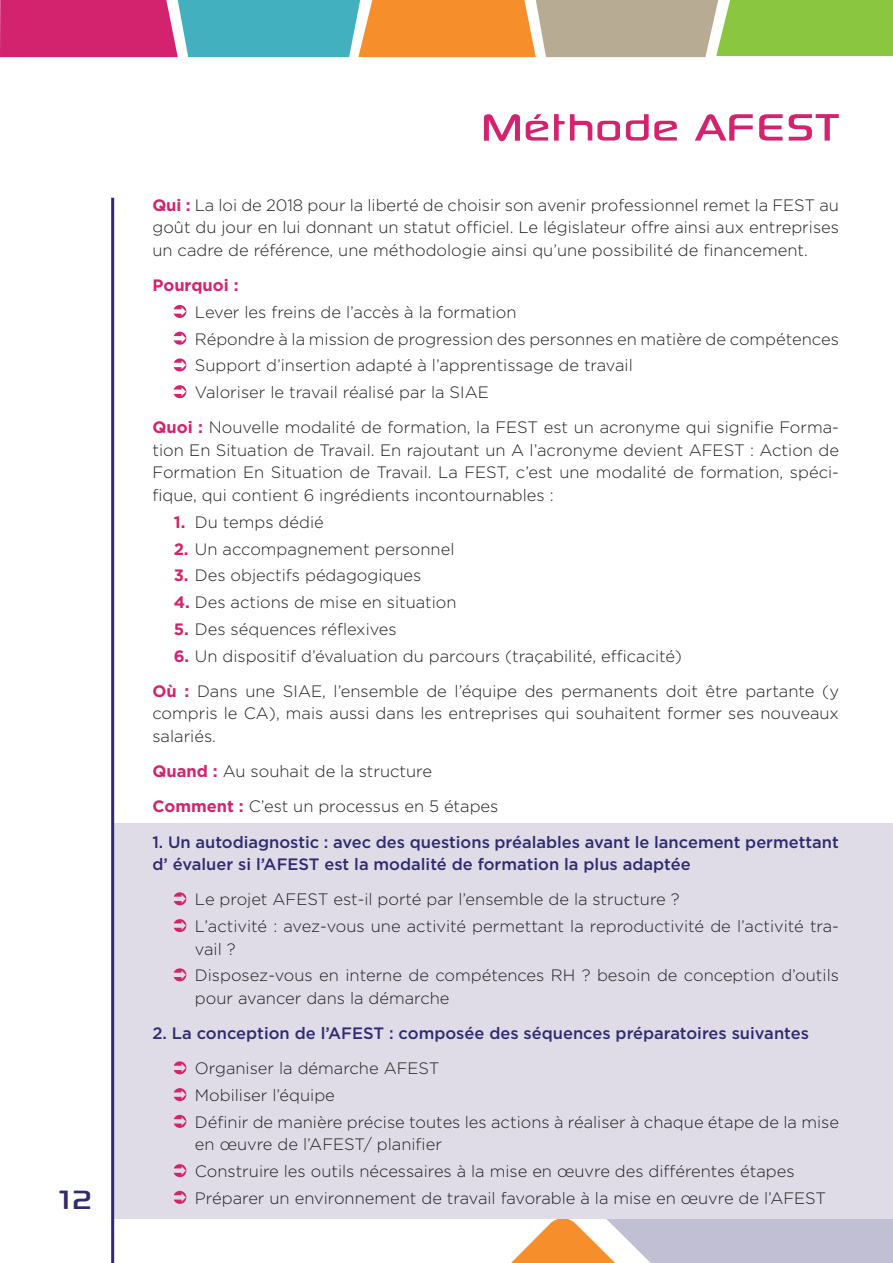
<style>
.page{position:relative;width:893px;height:1263px;background:#fff}
.page>*{position:absolute;margin:0;border:0;box-sizing:border-box;transform-origin:0 0}
.t1{font:54px "Sony Sketch EF";color:#d4236e}
.t2{font:37.5px "Sony Sketch EF";color:#302a6f}
.t3{font:300 16.5px/22.5px "Gotham";color:#231f20;text-align:justify}
.t4{font:500 16.5px/22.5px "Gotham";color:#302a6f}
.t5{font:700 16.5px "Gotham";color:#d4236e}
.s1{font-weight:700;color:#d4236e}
</style>
<div class="page">
<svg style="left:436px;top:1218px;width:151px;height:45px"></svg>
<svg style="left:587px;top:1218px;width:306px;height:45px;background:#c9c4d3"></svg>
<svg style="left:0;top:0;width:893px;height:57px;background:#ad9577"></svg>
<div style="left:114px;top:823px;width:779px;height:395px;background:#dfdce8"></div>
<svg style="left:174px;top:305px;width:12px;height:13px"></svg>
<svg style="left:174px;top:332px;width:12px;height:13px"></svg>
<svg style="left:174px;top:358px;width:12px;height:13px"></svg>
<svg style="left:174px;top:385px;width:12px;height:13px"></svg>
<svg style="left:174px;top:892px;width:12px;height:13px"></svg>
<svg style="left:174px;top:919px;width:12px;height:13px"></svg>
<svg style="left:174px;top:968px;width:12px;height:13px"></svg>
<svg style="left:174px;top:1061px;width:12px;height:13px"></svg>
<svg style="left:174px;top:1088px;width:12px;height:13px"></svg>
<svg style="left:174px;top:1115px;width:12px;height:13px"></svg>
<svg style="left:174px;top:1164px;width:12px;height:13px"></svg>
<svg style="left:174px;top:1191px;width:12px;height:13px"></svg>
<hr style="left:111px;top:198px;width:3px;height:1065px;background:#302a6f">
<p class="t1" style="left:481px;top:97px;width:360px">Méthode AFEST</p>
<p class="t3" style="left:152px;top:193px;width:688px"><span class="s1">Qui :</span> La loi de 2018 pour la liberté de choisir son avenir professionnel remet la FEST au goût du jour en lui donnant un statut officiel. Le législateur offre ainsi aux entreprises un cadre de référence, une méthodologie ainsi qu’une possibilité de financement.</p>
<p class="t5" style="left:152px;top:274px;width:88px">Pourquoi :</p>
<p class="t3" style="left:195px;top:300px;width:323px">Lever les freins de l’accès à la formation</p>
<p class="t3" style="left:195px;top:327px;width:645px">Répondre à la mission de progression des personnes en matière de compétences</p>
<p class="t3" style="left:195px;top:354px;width:439px">Support d’insertion adapté à l’apprentissage de travail</p>
<p class="t3" style="left:195px;top:381px;width:295px">Valoriser le travail réalisé par la SIAE</p>
<p class="t3" style="left:152px;top:416px;width:688px"><span class="s1">Quoi :</span> Nouvelle modalité de formation, la FEST est un acronyme qui signifie Forma&shy;tion En Situation de Travail. En rajoutant un A l’acronyme devient AFEST : Action de Formation En Situation de Travail. La FEST, c’est une modalité de formation, spéci&shy;fique, qui contient 6 ingrédients incontournables :</p>
<p class="t3" style="left:174px;top:510px;width:152px"><span class="s1">1.</span> Du temps dédié</p>
<p class="t3" style="left:174px;top:537px;width:282px"><span class="s1">2.</span> Un accompagnement personnel</p>
<p class="t3" style="left:174px;top:564px;width:249px"><span class="s1">3.</span> Des objectifs pédagogiques</p>
<p class="t3" style="left:174px;top:590px;width:284px"><span class="s1">4.</span> Des actions de mise en situation</p>
<p class="t3" style="left:174px;top:617px;width:224px"><span class="s1">5.</span> Des séquences réflexives</p>
<p class="t3" style="left:174px;top:644px;width:510px"><span class="s1">6.</span> Un dispositif d’évaluation du parcours (traçabilité, efficacité)</p>
<p class="t3" style="left:152px;top:679px;width:688px"><span class="s1">Où :</span> Dans une SIAE, l’ensemble de l’équipe des permanents doit être partante (y compris le CA), mais aussi dans les entreprises qui souhaitent former ses nouveaux salariés.</p>
<p class="t3" style="left:152px;top:759px;width:281px"><span class="s1">Quand :</span> Au souhait de la structure</p>
<p class="t3" style="left:152px;top:795px;width:347px"><span class="s1">Comment :</span> C’est un processus en 5 étapes</p>
<p class="t4" style="left:152px;top:830px;width:688px">1. Un autodiagnostic : avec des questions préalables avant le lancement permettant d’ évaluer si l’AFEST est la modalité de formation la plus adaptée</p>
<p class="t3" style="left:195px;top:888px;width:486px">Le projet AFEST est-il porté par l’ensemble de la structure ?</p>
<p class="t3" style="left:195px;top:914px;width:645px">L’activité : avez-vous une activité permettant la reproductivité de l’activité tra&shy;vail ?</p>
<p class="t3" style="left:195px;top:964px;width:645px">Disposez-vous en interne de compétences RH ? besoin de conception d’outils pour avancer dans la démarche</p>
<p class="t4" style="left:152px;top:1022px;width:658px">2. La conception de l’AFEST : composée des séquences préparatoires suivantes</p>
<p class="t3" style="left:195px;top:1057px;width:246px">Organiser la démarche AFEST</p>
<p class="t3" style="left:195px;top:1083px;width:141px">Mobiliser l’équipe</p>
<p class="t3" style="left:195px;top:1110px;width:646px">Définir de manière précise toutes les actions à réaliser à chaque étape de la mise en œuvre de l’AFEST/ planifier</p>
<p class="t3" style="left:195px;top:1159px;width:601px">Construire les outils nécessaires à la mise en œuvre des différentes étapes</p>
<p class="t2" style="left:56px;top:1178px;width:39px">12</p>
<p class="t3" style="left:195px;top:1186px;width:633px">Préparer un environnement de travail favorable à la mise en œuvre de l’AFEST</p>
</div>
